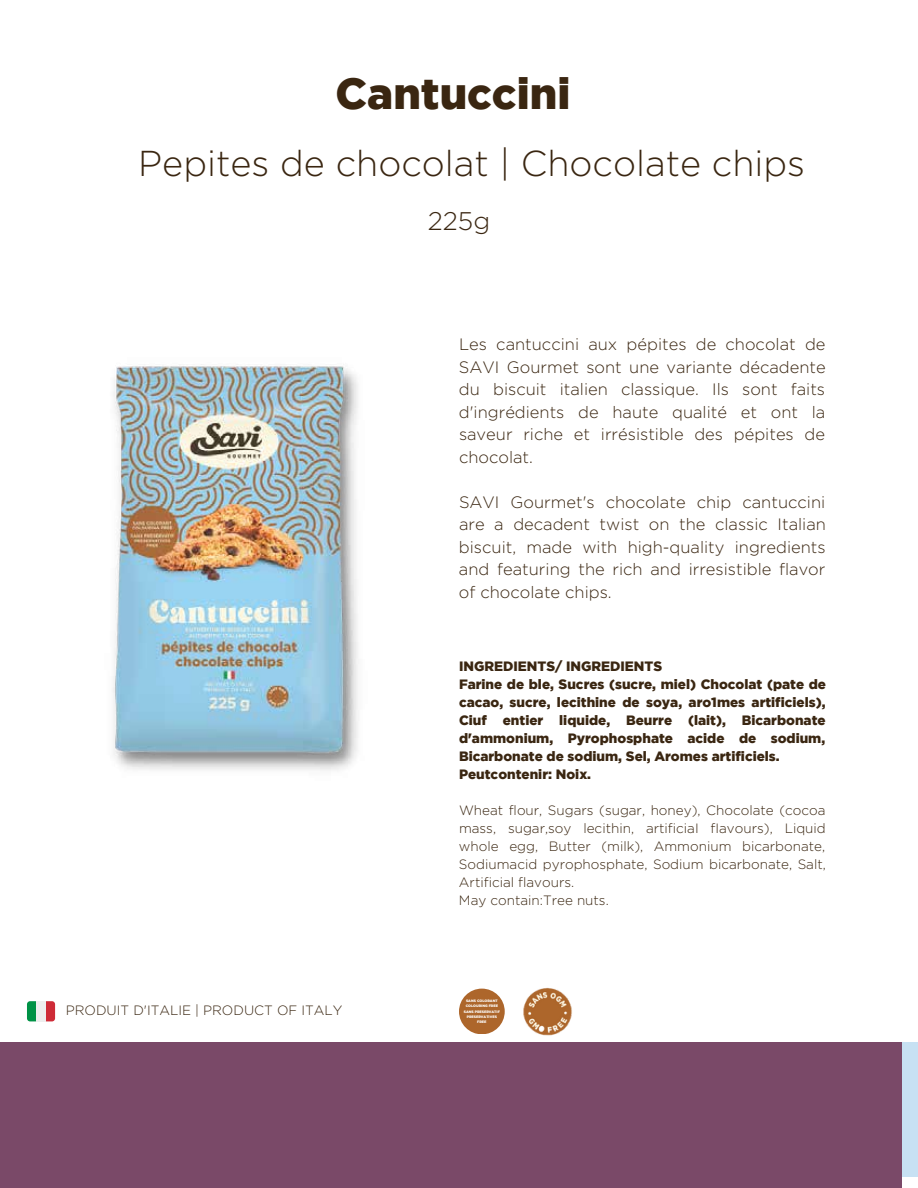
<style>
.page{position:relative;width:918px;height:1188px;background:#fff}
.page>*{position:absolute;margin:0;border:0;box-sizing:border-box;transform-origin:0 0}
.t1{font:900 43.5px "Gotham";color:#3a2611}
.t2{font:300 36px "Gotham";color:#3a2611}
.t3{font:300 25.5px "Gotham";color:#3a2611}
.t4{font:300 16.5px/22.5px "Gotham";color:#3a2611;text-align:justify}
.t5{font:900 13.5px/18px "Gotham";color:#3a2611}
.t6{font:300 13.5px/18px "Gotham";color:#3a2611}
.t7{font:900 3.45px/4.7px "Gotham";color:#fff}
</style>
<div class="page">
<div style="left:0;top:1042px;width:918px;height:134px;background:#c7e1f3"></div>
<img style="left:523px;top:987px;width:49px;height:49px">
<div style="left:459px;top:989px;width:46px;height:45px;background:#ad662b;border-radius:23px"></div>
<img style="left:113px;top:364px;width:245px;height:407px">
<svg style="left:46px;top:1001px;width:9px;height:20px"></svg>
<svg style="left:27px;top:1001px;width:9px;height:20px"></svg>
<div style="left:36px;top:1001px;width:10px;height:20px;background:#eee"></div>
<div style="left:0;top:1043px;width:901px;height:145px;background:#7a4968"></div>
<h1 class="t1" style="left:336px;top:69px;width:236px">Cantuccini</h1>
<h2 class="t2" style="left:138px;top:140px;width:668px">Pepites de chocolat | Chocolate chips</h2>
<h3 class="t3" style="left:428px;top:205px;width:64px">225g</h3>
<p class="t4" style="left:459px;top:333px;width:368px">Les cantuccini aux pépites de chocolat de SAVI Gourmet sont une variante décadente du biscuit italien classique. Ils sont faits d'ingrédients de haute qualité et ont la saveur riche et irrésistible des pépites de chocolat.</p>
<p class="t4" style="left:459px;top:490px;width:368px">SAVI Gourmet's chocolate chip cantuccini are a decadent twist on the classic Italian biscuit, made with high-quality ingredients and featuring the rich and irresistible flavor of chocolate chips.</p>
<p class="t6" style="left:66px;top:1001px;width:278px">PRODUIT D'ITALIE | PRODUCT OF ITALY</p>
<p class="t5" style="left:459px;top:657px;width:369px">INGREDIENTS/ INGREDIENTS<br>Farine de ble, Sucres (sucre, miel) Chocolat (pate de cacao, sucre, lecithine de soya, aro1mes artificiels), Ciuf entier liquide, Beurre (lait), Bicarbonate d'ammonium, Pyrophosphate acide de sodium, Bicarbonate de sodium, Sel, Aromes artificiels.<br>Peutcontenir: Noix.</p>
<p class="t6" style="left:459px;top:801px;width:368px">Wheat flour, Sugars (sugar, honey), Chocolate (cocoa mass, sugar,soy lecithin, artificiaI fIavours), Liquid whole egg, Butter (milk), Ammonium bicarbonate, Sodiumacid pyrophosphate, Sodium bicarbonate, Salt, Artificial flavours.<br>May contain:Tree nuts.</p>
<p class="t7" style="left:466px;top:999px;width:34px">SANS COLORANT<br>COLOURING FREE</p>
<p class="t7" style="left:464px;top:1010px;width:38px;text-align:center">SANS PRESERVATIF<br>PRESERVATIVES<br>FREE</p>
</div>
